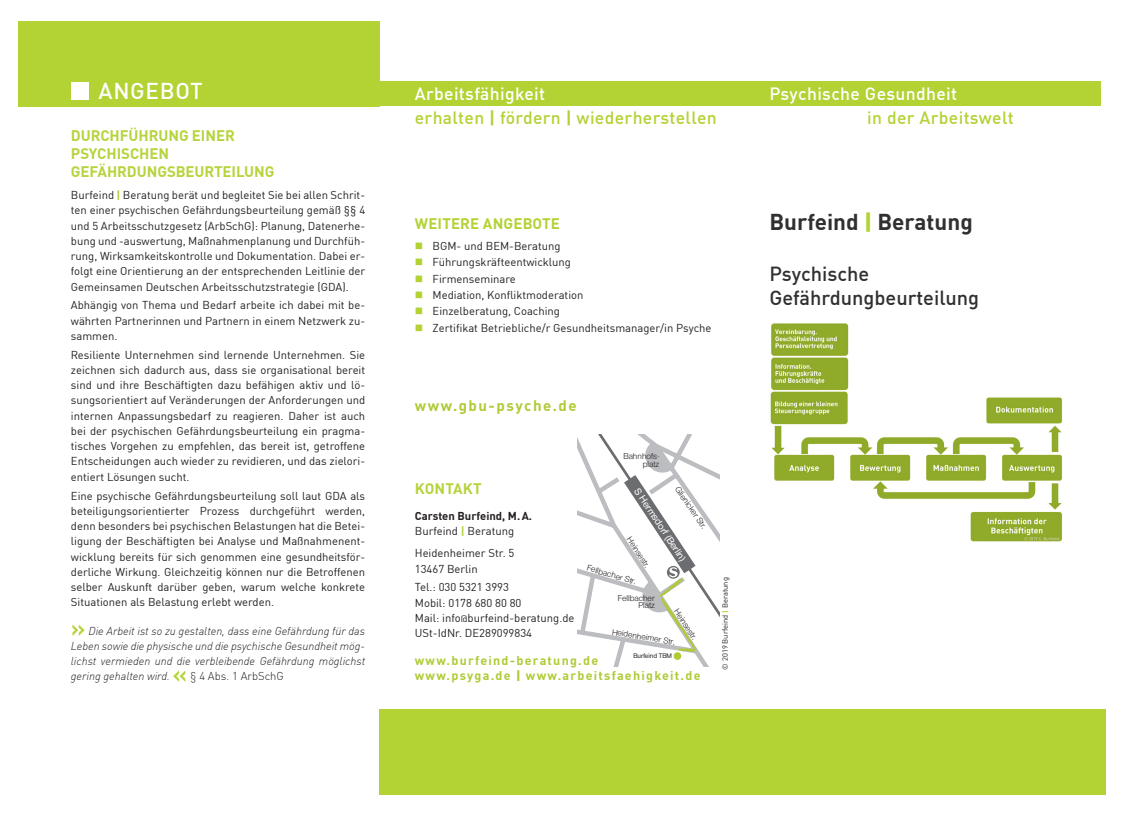
<style>
.page{position:relative;width:1124px;height:815px;background:#fff}
.page>*{position:absolute;margin:0;border:0;box-sizing:border-box;transform-origin:0 0}
.Einzug_Liste_grün{font:500 25px "DIN Pro";color:#b3d234}
.t1{font:700 22.5px "DIN Pro";color:#312f30}
.t2{font:500 22.5px "DIN Pro";letter-spacing:.03em;color:#fff}
.t3{font:500 20px/24px "DIN Pro";color:#312f30}
.t4{font:500 17.5px "DIN Pro";letter-spacing:.02em;color:#b3d234}
.t5{font:500 17.5px "DIN Pro";letter-spacing:.02em;color:#fff}
.Überschrift{font:700 15px/18px "DIN Pro";letter-spacing:-.005em;color:#b6d43d}
.t6{font:700 15px "DIN Pro";letter-spacing:.1em;color:#aecb36}
.t7{font:700 15px "DIN Pro";letter-spacing:.01em;color:#b3d234}
.t8{font:700 12.5px "DIN Pro";letter-spacing:.1em;color:#aecb36}
.Einzug_Liste_grün-2{font:11.25px/15.2px "DIN Pro";color:#231f20;text-align:justify}
.Einzug_Liste_grün-3{font:italic 300 11.25px/15.2px "DIN Pro";color:#231f20;text-align:justify}
.t9{font:700 11.25px "DIN Pro";color:#231f20}
.Einzug_Liste_grün-4{font:300 11.25px "DIN Pro";color:#231f20}
.t10{font:500 9.5px "Olnova";color:#fff}
.t11{font:8.12px/7.2px "Olnova";color:#231f20;text-align:right}
.t12{font:7.5px "DIN Pro";color:#231f20}
.t13{font:500 6.38px "Olnova";color:#231f20}
.s1{font-weight:700}
.s2{font-weight:700;color:#aecb36}
.s3{font-weight:900;color:#b3d234}
.s4{font-weight:700;color:#b3d234}
.s5{font-size:9.12px}
.s6{font-weight:900}
</style>
<div class="page">
<div style="left:730px;top:81px;width:370px;height:25px;background:#b3d234"></div>
<div style="left:379px;top:709px;width:727px;height:85px;background:#b3d234"></div>
<div style="left:379px;top:81px;width:367px;height:25px;background:#b3d234"></div>
<div style="left:18px;top:21px;width:361px;height:85px;background:#b3d234"></div>
<div style="left:71px;top:82px;width:18px;height:18px;background:#fff"></div>
<img style="left:770px;top:323px;width:293px;height:219px">
<div style="left:861px;top:354px;width:103px;height:59px;background:#fff"></div>
<svg style="left:577px;top:434px;width:142px;height:233px"></svg>
<p class="t2" style="left:99px;top:74px;width:106px">ANGEBOT</p>
<p class="t5" style="left:769px;top:80px;width:189px">Psychische Gesundheit</p>
<p class="t4" style="left:867px;top:104px;width:148px">in der Arbeitswelt</p>
<p class="t5" style="left:415px;top:80px;width:132px">Arbeitsfähigkeit</p>
<p class="t4" style="left:415px;top:104px;width:303px">erhalten <span class="s1">|</span> fördern <span class="s1">|</span> wiederherstellen</p>
<p class="Überschrift" style="left:71px;top:125px;width:205px">DURCHFÜHRUNG EINER<br>PSYCHISCHEN<br>GEFÄHRDUNGSBEURTEILUNG</p>
<p class="Einzug_Liste_grün-2" style="left:71px;top:187px;width:296px">Burfeind <span class="s2">|</span> Beratung berät und begleitet Sie bei allen Schrit&shy;ten einer psychischen Gefährdungsbeurteilung gemäß §§ 4 und 5 Arbeitsschutzgesetz (ArbSchG): Planung, Datenerhe&shy;bung und -auswertung, Maßnahmenplanung und Durchfüh&shy;rung, Wirksamkeitskontrolle und Dokumentation. Dabei er&shy;folgt eine Orientierung an der entsprechenden Leitlinie der Gemeinsamen Deutschen Arbeitsschutzstrategie (GDA).</p>
<p class="Einzug_Liste_grün-2" style="left:71px;top:297px;width:296px">Abhängig von Thema und Bedarf arbeite ich dabei mit be&shy;währten Partnerinnen und Partnern in einem Netzwerk zu&shy;sammen.</p>
<p class="Einzug_Liste_grün-2" style="left:71px;top:346px;width:296px">Resiliente Unternehmen sind lernende Unternehmen. Sie zeichnen sich dadurch aus, dass sie organisational bereit sind und ihre Beschäftigten dazu befähigen aktiv und lö&shy;sungsorientiert auf Veränderungen der Anforderungen und internen Anpassungsbedarf zu reagieren. Daher ist auch bei der psychischen Gefährdungsbeurteilung ein pragma&shy;tisches Vorgehen zu empfehlen, das bereit ist, getroffene Entscheidungen auch wieder zu revidieren, und das zielori&shy;entiert Lösungen sucht.</p>
<p class="Einzug_Liste_grün-2" style="left:71px;top:487px;width:296px">Eine psychische Gefährdungsbeurteilung soll laut GDA als beteiligungsorientierter Prozess durchgeführt werden, denn besonders bei psychischen Belastungen hat die Betei&shy;ligung der Beschäftigten bei Analyse und Maßnahmenent&shy;wicklung bereits für sich genommen eine gesundheitsför&shy;derliche Wirkung. Gleichzeitig können nur die Betroffenen selber Auskunft darüber geben, warum welche konkrete Situationen als Belastung erlebt werden.</p>
<p class="t1" style="left:769px;top:204px;width:205px">Burfeind <span class="s3">|</span> Beratung</p>
<p class="t7" style="left:415px;top:212px;width:147px">WEITERE ANGEBOTE</p>
<p class="Einzug_Liste_grün-2" style="left:432px;top:238px;width:129px">BGM- und BEM-Beratung</p>
<p class="Einzug_Liste_grün-2" style="left:432px;top:254px;width:140px">Führungskräfteentwicklung</p>
<p class="Einzug_Liste_grün-2" style="left:432px;top:270px;width:85px">Firmenseminare</p>
<p class="Einzug_Liste_grün-2" style="left:432px;top:287px;width:152px">Mediation, Konfliktmoderation</p>
<p class="Einzug_Liste_grün-2" style="left:432px;top:303px;width:129px">Einzelberatung, Coaching</p>
<p class="Einzug_Liste_grün-2" style="left:432px;top:319px;width:280px">Zertifikat Betriebliche/r Gesundheitsmanager/in Psyche</p>
<p class="t3" style="left:769px;top:261px;width:211px">Psychische<br>Gefährdungbeurteilung</p>
<p class="t6" style="left:415px;top:394px;width:163px">www.gbu-psyche.de</p>
<p class="t11" style="left:623px;top:453px;width:37px">Bahnhofs&shy;platz</p>
<p class="Überschrift" style="left:415px;top:479px;width:68px">KONTAKT</p>
<p class="t9" style="left:415px;top:507px;width:119px">Carsten Burfeind, M.A.</p>
<p class="Einzug_Liste_grün-2" style="left:415px;top:523px;width:101px">Burfeind <span class="s4">|</span> Beratung</p>
<p class="Einzug_Liste_grün-2" style="left:415px;top:545px;width:101px">Heidenheimer Str. 5</p>
<p class="Einzug_Liste_grün-2" style="left:415px;top:560px;width:64px">13467 Berlin</p>
<p class="Einzug_Liste_grün-2" style="left:415px;top:579px;width:96px">Tel.: 030 5321 3993</p>
<p class="Einzug_Liste_grün-2" style="left:415px;top:594px;width:108px">Mobil: 0178 680 80 80</p>
<p class="Einzug_Liste_grün-2" style="left:415px;top:609px;width:161px">Mail: info<span class="s5">@</span>burfeind-beratung.de</p>
<p class="Einzug_Liste_grün-2" style="left:415px;top:625px;width:119px">USt-IdNr. DE289099834</p>
<p class="t8" style="left:415px;top:650px;width:185px">www.burfeind-beratung.de</p>
<p class="t8" style="left:415px;top:665px;width:287px">www.psyga.de <span class="s6">|</span> www.arbeitsfaehigkeit.de</p>
<p class="t11" style="left:680px;top:485px;width:50px;rotate:55deg">Glienicker Str.</p>
<p class="t10" style="left:642px;top:486px;width:86px;rotate:57deg">S Hermsdorf (Berlin)</p>
<p class="t11" style="left:632px;top:536px;width:36px;rotate:57deg">Heinsestr.</p>
<p class="t11" style="left:588px;top:564px;width:52px;rotate:17deg">Fellbacher Str.</p>
<p class="t12" style="left:719px;top:669px;width:94px;rotate:-90deg">© 2019 Burfeind <span class="s4">|</span> Beratung</p>
<p class="t11" style="left:617px;top:594px;width:38px">Fellbacher<br>Platz</p>
<p class="t11" style="left:679px;top:608px;width:36px;rotate:57deg">Heinsestr.</p>
<p class="Einzug_Liste_grün" style="left:71px;top:609px;width:16px">»</p>
<p class="Einzug_Liste_grün-3" style="left:71px;top:622px;width:296px;text-indent:18px">Die Arbeit ist so zu gestalten, dass eine Gefährdung für das Leben sowie die physische und die psychische Gesundheit mög&shy;lichst vermieden und die verbleibende Gefährdung möglichst gering gehalten wird.</p>
<p class="t11" style="left:612px;top:628px;width:65px;rotate:9deg">Heidenheimer Str.</p>
<p class="t13" style="left:633px;top:652px;width:40px">Burfeind TBM</p>
<p class="Einzug_Liste_grün" style="left:172px;top:654px;width:16px">«</p>
<p class="Einzug_Liste_grün-4" style="left:190px;top:668px;width:95px">§ 4 Abs. 1 ArbSchG</p>
</div>
